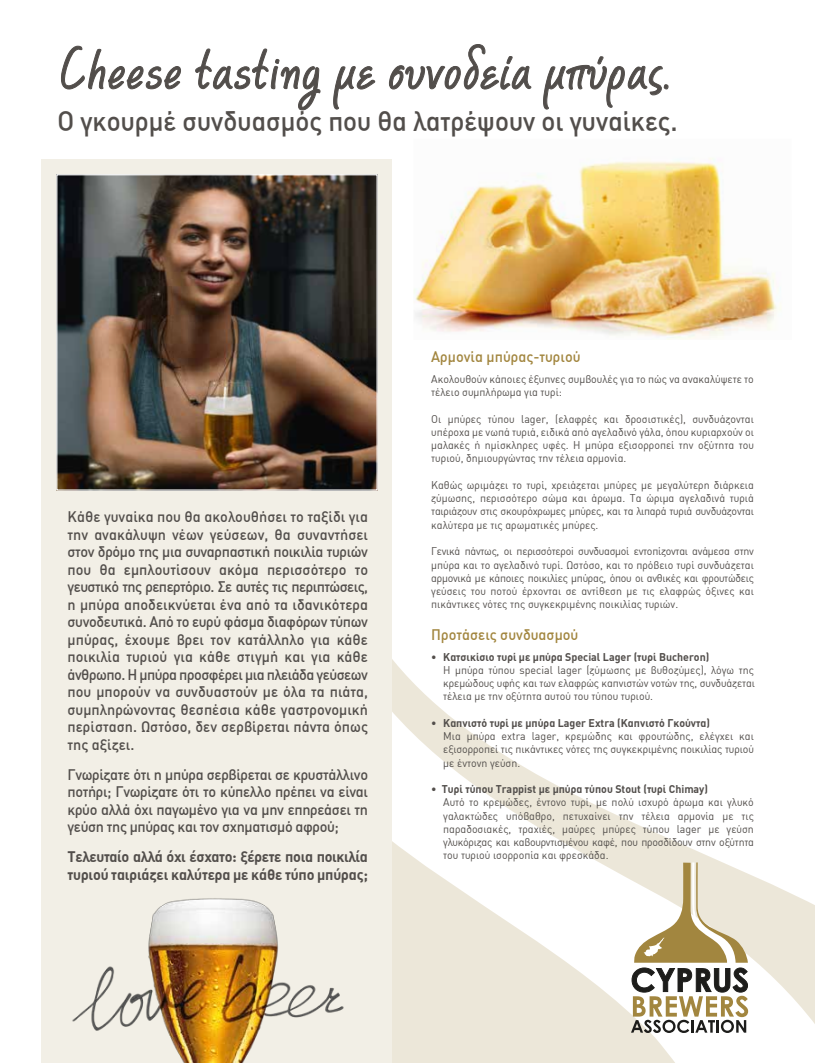
<style>
.page{position:relative;width:815px;height:1063px;background:#fff}
.page>*{position:absolute;margin:0;border:0;box-sizing:border-box;transform-origin:0 0}
.t1{font:67.5px "CF Marker";color:#524e4b;scale:.96 1}
.t2{font:500 27.5px "DIN Greek";color:#524e4b;scale:.96 1}
.t3{font:500 15px/17.5px "DIN Greek";letter-spacing:-.015em;color:#524e4b;text-align:justify;scale:.96 1}
.t4{font:15px/17.5px "DIN Greek Bold Alternate";letter-spacing:-.025em;color:#524e4b;scale:.96 1}
.t5{font:500 15px "DIN Greek";color:#a2863f;scale:.96 1}
.t6{font:11px/13.2px "DIN Greek";color:#524e4b;scale:.96 1}
.s1{font-weight:500}
.s2{font-weight:700}
</style>
<div class="page">
<svg style="left:61px;top:45px;width:120px;height:45px"></svg>
<svg style="left:195px;top:48px;width:126px;height:63px"></svg>
<svg style="left:333px;top:66px;width:43px;height:44px"></svg>
<svg style="left:388px;top:44px;width:144px;height:46px"></svg>
<svg style="left:543px;top:56px;width:126px;height:54px"></svg>
<svg style="left:392px;top:659px;width:423px;height:404px"></svg>
<div style="left:42px;top:160px;width:350px;height:903px;background:#f2efe6"></div>
<img style="left:58px;top:176px;width:318px;height:313px">
<img style="left:414px;top:158px;width:367px;height:182px">
<img style="left:72px;top:898px;width:272px;height:165px">
<svg style="left:631px;top:862px;width:117px;height:171px"></svg>
<div style="left:56px;top:174px;width:322px;height:317px;border:1px solid #fff"></div>
<h1 class="t1" style="left:57px;top:39px;width:638px;rotate:-1deg">Cheese tasting µε συνοδεία µπύρας.</h1>
<h2 class="t2" style="left:57px;top:111px;width:648px;rotate:-1deg">O γκουρµέ συνδυασµός που θα λατρέψουν οι γυναίκες.</h2>
<p class="t3" style="left:68px;top:508px;width:315px">Κάθε γυναίκα που θα ακολουθήσει το ταξίδι για την ανακάλυψη νέων γεύσεων, θα συναντήσει στον δρόµο της µια συναρπαστική ποικιλία τυριών που θα εµπλουτίσουν ακόµα περισσότερο το γευστικό της ρεπερτόριο. Σε αυτές τις περιπτώσεις, η µπύρα αποδεικνύεται ένα από τα ιδανικότερα συνοδευτικά. Από το ευρύ φάσµα διαφόρων τύπων µπύρας, έχουµε βρει τον κατάλληλο για κάθε ποικιλία τυριού για κάθε στιγµή και για κάθε άνθρωπο. Η µπύρα προσφέρει µια πλειάδα γεύσεων που µπορούν να συνδυαστούν µε όλα τα πιάτα, συµπληρώνοντας θεσπέσια κάθε γαστρονοµική περίσταση. Ωστόσο, δεν σερβίρεται πάντα όπως της αξίζει.</p>
<h3 class="t3" style="left:68px;top:765px;width:315px">Γνωρίζατε ότι η µπύρα σερβίρεται σε κρυστάλλινο ποτήρι; Γνωρίζατε ότι το κύπελλο πρέπει να είναι κρύο αλλά όχι παγωµένο για να µην επηρεάσει τη γεύση της µπύρας και τον σχηµατισµό αφρού;</h3>
<h3 class="t4" style="left:68px;top:848px;width:315px">Τελευταίο αλλά όχι έσχατο: ξέρετε ποια ποικιλία τυριού ταιριάζει καλύτερα µε κάθε τύπο µπύρας;</h3>
<h3 class="t5" style="left:431px;top:348px;width:157px">Αρµονία µπύρας-τυριού</h3>
<p class="t6" style="left:431px;top:372px;width:338px">Ακολουθούν κάποιες έξυπνες συµβουλές για το πώς να ανακαλύψετε το τέλειο συµπλήρωµα για τυρί:</p>
<p class="t6" style="left:431px;top:412px;width:338px;text-align:justify">Οι µπύρες τύπου lager, (ελαφρές και δροσιστικές), συνδυάζονται υπέροχα µε νωπά τυριά, ειδικά από αγελαδινό γάλα, όπου κυριαρχούν οι µαλακές ή ηµίσκληρες υφές. Η µπύρα εξισορροπεί την οξύτητα του τυριού, δηµιουργώντας την τέλεια αρµονία.</p>
<p class="t6" style="left:431px;top:478px;width:338px;text-align:justify">Καθώς ωριµάζει το τυρί, χρειάζεται µπύρες µε µεγαλύτερη διάρκεια ζύµωσης, περισσότερο σώµα και άρωµα. Τα ώριµα αγελαδινά τυριά ταιριάζουν στις σκουρόχρωµες µπύρες, και τα λιπαρά τυριά συνδυάζονται καλύτερα µε τις αρωµατικές µπύρες.</p>
<p class="t6" style="left:431px;top:545px;width:338px;text-align:justify">Γενικά πάντως, οι περισσότερoi συνδυασµοί εντοπίζονται ανάµεσα στην µπύρα και το αγελαδινό τυρί. Ωστόσο, και το πρόβειο τυρί συνδυάζεται αρµονικά µε κάποιες ποικιλίες µπύρας, όπου οι ανθικές και φρουτώδεις γεύσεις του ποτού έρχονται σε αντίθεση µε τις ελαφρώς όξινες και πικάντικες νότες της συγκεκριµένης ποικιλίας τυριών.</p>
<h3 class="t5" style="left:431px;top:626px;width:155px">Προτάσεις συνδυασµού</h3>
<p class="t6" style="left:443px;top:650px;width:326px;text-indent:-12px"><span class="s1">•</span> <span class="s2">Κατσικίσιο τυρί µε µπύρα Special Lager (τυρί Bucheron)<br></span>Η µπύρα τύπου special lager (ζύµωσης µε βυθοζύµες), λόγω της κρεµώδους υφής και των ελαφρώς καπνιστών νοτών της, συνδυάζεται τέλεια µε την οξύτητα αυτού του τύπου τυριού.</p>
<p class="t6" style="left:443px;top:716px;width:325px;text-indent:-12px"><span class="s1">•</span> <span class="s2">Καπνιστό τυρί µε µπύρα Lager Extra (Καπνιστό Γκούντα)<br></span>Μια µπύρα extra lager, κρεµώδης και φρουτώδης, ελέγχει και εξισορροπεί τις πικάντικες νότες της συγκεκριµένης ποικιλίας τυριού µε έντονη γεύση.</p>
<p class="t6" style="left:443px;top:783px;width:325px;text-indent:-12px"><span class="s1">•</span> <span class="s2">Tυρί τύπου Trappist µε µπύρα τύπου Stout (τυρί Chimay)<br></span>Αυτό το κρεµώδες, έντονο τυρί, µε πολύ ισχυρό άρωµα και γλυκό γαλακτώδες υπόβαθρο, πετυχαίνει την τέλεια αρµονία µε τις παραδοσιακές, τραχιές, µαύρες µπύρες τύπου lager µε γεύση γλυκόριζας και καβουρντισµένου καφέ, που προσδίδουν στην οξύτητα του τυριού ισορροπία και φρεσκάδα.</p>
</div>
